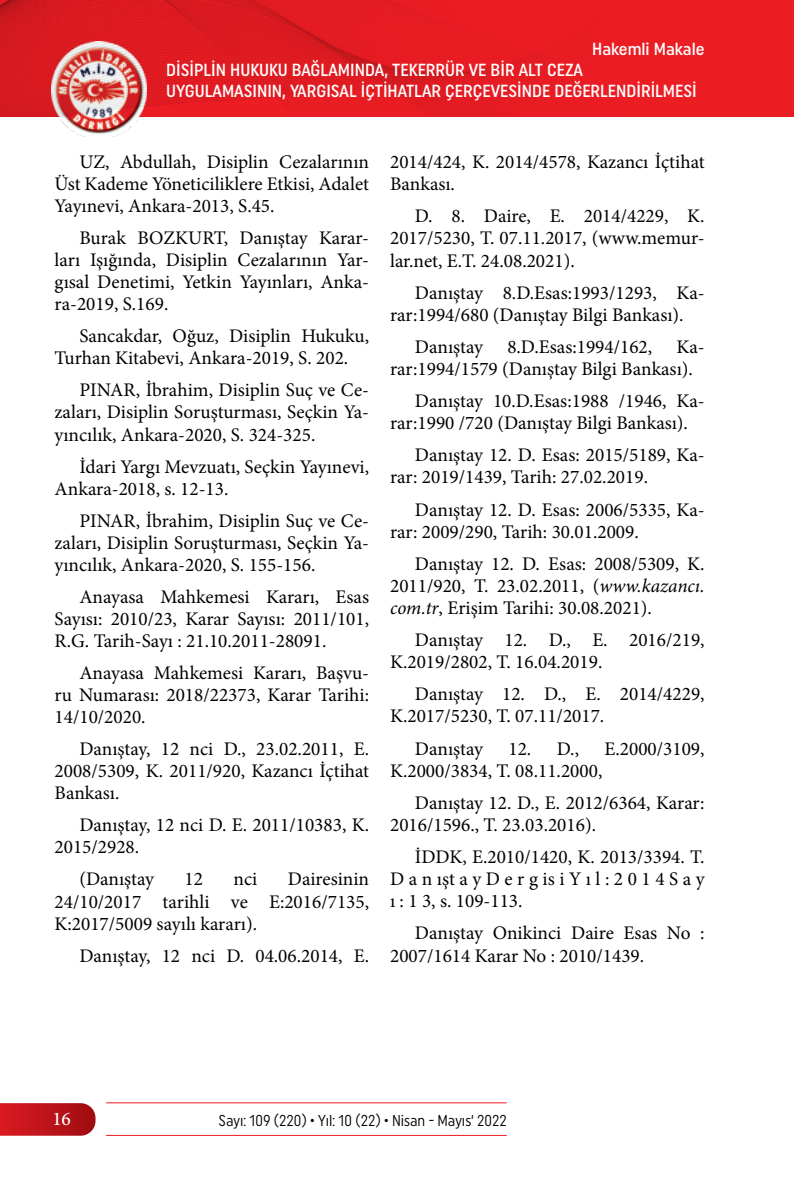
<style>
.page{position:relative;width:794px;height:1191px;background:#fff}
.page>*{position:absolute;margin:0;border:0;box-sizing:border-box;transform-origin:0 0}
.t1{font:19.25px/22.1px "Minion Pro";color:#000}
.t2{font:500 19.25px "Minion Pro";color:#fff}
.t3{font:500 17.5px/21px "Uniform Condensed";color:#fff}
.t4{font:15.75px "Uniform Condensed";color:#000;scale:.95 1}
.s1{font-style:italic}
</style>
<div class="page">
<svg style="left:0;top:1103px;width:95px;height:32px;background:#be1a20"></svg>
<hr style="left:106px;top:1102px;width:401px;height:1px;background:#ed1d24">
<hr style="left:106px;top:1135px;width:401px;height:1px;background:#ed1d24">
<img style="left:58px;top:117px;width:82px;height:20px">
<img style="left:0;top:0;width:785px;height:117px">
<p class="t3" style="left:592px;top:38px;width:114px">Hakemli Makale</p>
<p class="t3" style="left:166px;top:59px;width:532px">DİSİPLİN HUKUKU BAĞLAMINDA, TEKERRÜR VE BİR ALT CEZA<br>UYGULAMASININ, YARGISAL İÇTİHATLAR ÇERÇEVESİNDE DEĞERLENDİRİLMESİ</p>
<p class="t1" style="left:55px;top:151px;width:316px;text-align:justify;text-indent:25px">UZ, Abdullah, Disiplin Cezalarının Üst Kademe Yöneticiliklere Etkisi, Adalet Yayınevi, Ankara-2013, S.45.</p>
<p class="t1" style="left:55px;top:227px;width:316px;text-align:justify;text-indent:25px">Burak BOZKURT, Danıştay Karar&shy;ları Işığında, Disiplin Cezalarının Yar&shy;gısal Denetimi, Yetkin Yayınları, Anka&shy;ra-2019, S.169.</p>
<p class="t1" style="left:55px;top:325px;width:316px;text-indent:25px">Sancakdar, Oğuz, Disiplin Hukuku,<br>Turhan Kitabevi, Ankara-2019, S. 202.</p>
<p class="t1" style="left:55px;top:379px;width:316px;text-align:justify;text-indent:25px">PINAR, İbrahim, Disiplin Suç ve Ce&shy;zaları, Disiplin Soruşturması, Seçkin Ya&shy;yıncılık, Ankara-2020, S. 324-325.</p>
<p class="t1" style="left:55px;top:455px;width:316px;text-indent:25px">İdari Yargı Mevzuatı, Seçkin Yayınevi,<br>Ankara-2018, s. 12-13.</p>
<p class="t1" style="left:55px;top:509px;width:316px;text-align:justify;text-indent:25px">PINAR, İbrahim, Disiplin Suç ve Ce&shy;zaları, Disiplin Soruşturması, Seçkin Ya&shy;yıncılık, Ankara-2020, S. 155-156.</p>
<p class="t1" style="left:55px;top:586px;width:316px;text-align:justify;text-indent:25px">Anayasa Mahkemesi Kararı, Esas Sayısı: 2010/23, Karar Sayısı: 2011/101, R.G. Tarih-Sayı : 21.10.2011-28091.</p>
<p class="t1" style="left:55px;top:662px;width:316px;text-align:justify;text-indent:25px">Anayasa Mahkemesi Kararı, Başvu&shy;ru Numarası: 2018/22373, Karar Tarihi:<br>14/10/2020.</p>
<p class="t1" style="left:55px;top:738px;width:316px;text-align:justify;text-indent:25px">Danıştay, 12 nci D., 23.02.2011, E.<br>2008/5309, K. 2011/920, Kazancı İçtihat Bankası.</p>
<p class="t1" style="left:55px;top:814px;width:316px;text-indent:25px">Danıştay, 12 nci D. E. 2011/10383, K.<br>2015/2928.</p>
<p class="t1" style="left:79px;top:868px;width:76px">(Danıştay</p>
<p class="t1" style="left:185px;top:868px;width:20px">12</p>
<p class="t1" style="left:234px;top:868px;width:25px">nci</p>
<p class="t1" style="left:55px;top:868px;width:316px;text-align:justify;text-indent:233px">Dairesinin 24/10/2017 tarihli ve E:2016/7135, K:2017/5009 sayılı kararı).</p>
<p class="t1" style="left:79px;top:944px;width:291px">Danıştay, 12 nci D. 04.06.2014, E.</p>
<p class="t1" style="left:390px;top:151px;width:316px">2014/424, K. 2014/4578, Kazancı İçtihat<br>Bankası.</p>
<p class="t1" style="left:390px;top:205px;width:316px;text-align:justify;text-indent:25px">D. 8. Daire, E. 2014/4229, K.<br>2017/5230, T. 07.11.2017, (www.memur&shy;lar.net, E.T. 24.08.2021).</p>
<p class="t1" style="left:390px;top:281px;width:316px;text-indent:25px">Danıştay 8.D.Esas:1993/1293, Ka&shy;rar:1994/680 (Danıştay Bilgi Bankası).</p>
<p class="t1" style="left:415px;top:336px;width:70px">Danıştay</p>
<p class="t1" style="left:507px;top:336px;width:146px">8.D.Esas:1994/162,</p>
<p class="t1" style="left:390px;top:336px;width:316px;text-indent:286px">Ka&shy;rar:1994/1579 (Danıştay Bilgi Bankası).</p>
<p class="t1" style="left:390px;top:390px;width:316px;text-indent:25px">Danıştay 10.D.Esas:1988 /1946, Ka&shy;rar:1990 /720 (Danıştay Bilgi Bankası).</p>
<p class="t1" style="left:390px;top:444px;width:316px;text-indent:25px">Danıştay 12. D. Esas: 2015/5189, Ka&shy;rar: 2019/1439, Tarih: 27.02.2019.</p>
<p class="t1" style="left:390px;top:498px;width:316px;text-indent:25px">Danıştay 12. D. Esas: 2006/5335, Ka&shy;rar: 2009/290, Tarih: 30.01.2009.</p>
<p class="t1" style="left:390px;top:552px;width:316px;text-align:justify;text-indent:25px">Danıştay 12. D. Esas: 2008/5309, K.<br>2011/920, T. 23.02.2011, (<span class="s1">www.kazancı. com.tr</span>, Erişim Tarihi: 30.08.2021).</p>
<p class="t1" style="left:390px;top:629px;width:316px;text-indent:25px">Danıştay 12. D., E. 2016/219,<br>K.2019/2802, T. 16.04.2019.</p>
<p class="t1" style="left:390px;top:683px;width:316px;text-indent:25px">Danıştay 12. D., E. 2014/4229,<br>K.2017/5230, T. 07.11/2017.</p>
<p class="t1" style="left:415px;top:737px;width:70px">Danıştay</p>
<p class="t1" style="left:508px;top:737px;width:72px">12. D.,</p>
<p class="t1" style="left:604px;top:737px;width:102px">E.2000/3109,</p>
<p class="t1" style="left:415px;top:754px;width:291px;line-height:32px;text-indent:-25px">K.2000/3834, T. 08.11.2000,<br>Danıştay 12. D., E. 2012/6364, Karar:</p>
<p class="t1" style="left:415px;top:809px;width:291px;line-height:32px;text-indent:-25px">2016/1596., T. 23.03.2016).<br>İDDK, E.2010/1420, K. 2013/3394. T.</p>
<p class="t1" style="left:390px;top:868px;width:316px">D a n ışt a y D e r g is i Y ı l : 2 0 1 4 S a y ı : 1 3, s. 109-113.</p>
<p class="t1" style="left:390px;top:922px;width:316px;text-indent:25px">Danıştay Onikinci Daire Esas No :<br>2007/1614 Karar No : 2010/1439.</p>
<p class="t2" style="left:52px;top:1106px;width:20px">16</p>
<p class="t4" style="left:219px;top:1111px;width:305px">Sayı: 109 (220) • Yıl: 10 (22) • Nisan - Mayıs‘ 2022</p>
</div>
